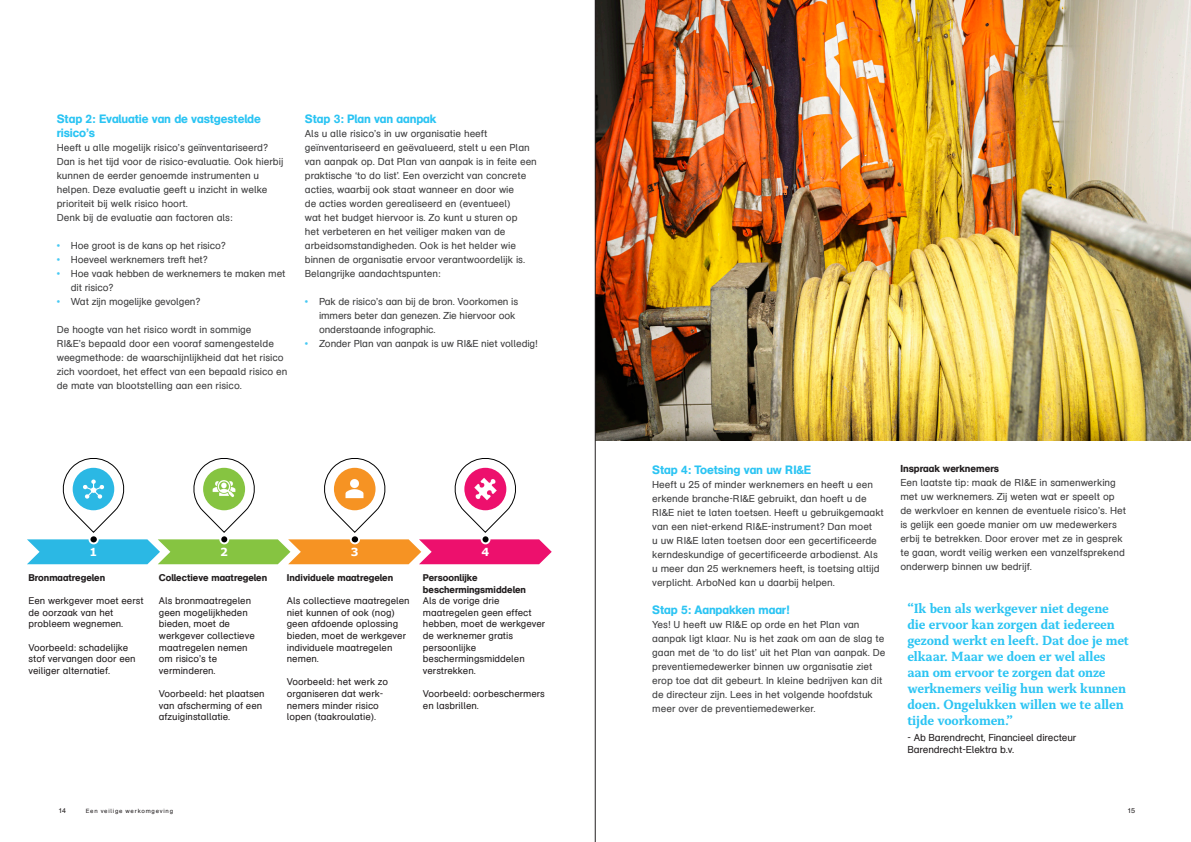
<style>
.page{position:relative;width:1191px;height:842px;background:#fff}
.page>*{position:absolute;margin:0;border:0;box-sizing:border-box;transform-origin:0 0}
.Citaat_Capitolina_14{font:700 14px/16px "Capitolina";letter-spacing:-.01em;color:#2bc4f3}
.Alineakop_blauw_12_1{font:12px/14px "AG Schoolbook Medium A";letter-spacing:-.01em;color:#2bc4f3}
.t1{font:700 11.1px "Verdana";color:#fff}
.Platte_tekst_10_14{font:10px/14px "AG Schoolbook Regular A";color:#3e3e3f}
.Citaat_Capitolina_14-2{font:10px/12px "AG Schoolbook Regular A";letter-spacing:-.01em;color:#231f20}
.alineakop_bold_zwart{font:10px "AG Schoolbook Medium A";color:#231f20}
.t2{font:9.7px/11.6px "AG Schoolbook Regular A";color:#231f20}
.t3{font:9.7px "AG Schoolbook Medium A";color:#231f20}
.t4{font:7px "AG Schoolbook Regular A";color:#231f20}
.t5{font:6px "AG Schoolbook Regular A";letter-spacing:.125em;color:#231f20}
.s1{color:#47c9f4}
.s2{font-family:"AG Schoolbook Medium A"}
</style>
<div class="page">
<img style="left:596px;top:0;width:595px;height:440px">
<hr style="left:595px;top:0;width:1px;height:842px;background:#231f20">
<div style="left:89px;top:535px;width:9px;height:8px;background:#000001;border-radius:50%"></div>
<div style="left:89px;top:534px;width:10px;height:10px;border:2px solid #fff;border-radius:50%"></div>
<svg style="left:62px;top:458px;width:63px;height:75px"></svg>
<div style="left:73px;top:468px;width:41px;height:42px;background:#2bb8e4;border-radius:50%"></div>
<div style="left:220px;top:535px;width:8px;height:8px;background:#000001;border-radius:50%"></div>
<div style="left:219px;top:534px;width:10px;height:10px;border:2px solid #fff;border-radius:50%"></div>
<svg style="left:193px;top:458px;width:62px;height:75px"></svg>
<div style="left:203px;top:468px;width:42px;height:42px;background:#86c441;border-radius:50%"></div>
<div style="left:351px;top:535px;width:8px;height:8px;background:#000001;border-radius:50%"></div>
<div style="left:350px;top:534px;width:10px;height:10px;border:2px solid #fff;border-radius:50%"></div>
<svg style="left:324px;top:458px;width:62px;height:75px"></svg>
<div style="left:334px;top:468px;width:41px;height:42px;background:#f69323;border-radius:50%"></div>
<svg style="left:27px;top:539px;width:525px;height:25px;background:#ad937b"></svg>
<div style="left:481px;top:535px;width:8px;height:8px;background:#000001;border-radius:50%"></div>
<div style="left:480px;top:534px;width:10px;height:10px;border:2px solid #fff;border-radius:50%"></div>
<svg style="left:454px;top:458px;width:62px;height:75px"></svg>
<div style="left:464px;top:468px;width:42px;height:42px;background:#ed106d;border-radius:50%"></div>
<img style="left:474px;top:478px;width:23px;height:23px">
<img style="left:212px;top:480px;width:24px;height:18px">
<img style="left:345px;top:479px;width:19px;height:20px">
<img style="left:83px;top:479px;width:21px;height:20px">
<p class="Alineakop_blauw_12_1" style="left:57px;top:112px;width:206px">Stap 2: Evaluatie van de vastgestelde risico’s</p>
<p class="Platte_tekst_10_14" style="left:57px;top:141px;width:228px">Heeft u alle mogelijk risico’s geïnventariseerd?<br>Dan is het tijd voor de risico-evaluatie. Ook hierbij kunnen de eerder genoemde instrumenten u helpen. Deze evaluatie geeft u inzicht in welke prioriteit bij welk risico hoort.</p>
<p class="Platte_tekst_10_14" style="left:57px;top:211px;width:177px">Denk bij de evaluatie aan factoren als:</p>
<p class="Platte_tekst_10_14" style="left:57px;top:239px;width:170px"><span class="s1">•</span> Hoe groot is de kans op het risico?</p>
<p class="Platte_tekst_10_14" style="left:57px;top:253px;width:152px"><span class="s1">•</span> Hoeveel werknemers treft het?</p>
<p class="Platte_tekst_10_14" style="left:71px;top:267px;width:216px;text-indent:-14px"><span class="s1">•</span> Hoe vaak hebben de werknemers te maken met dit risico?</p>
<p class="Platte_tekst_10_14" style="left:57px;top:295px;width:145px"><span class="s1">•</span> Wat zijn mogelijke gevolgen?</p>
<p class="Platte_tekst_10_14" style="left:57px;top:323px;width:232px">De hoogte van het risico wordt in sommige<br>RI&amp;E’s bepaald door een vooraf samengestelde weegmethode: de waarschijnlijkheid dat het risico zich voordoet, het effect van een bepaald risico en de mate van blootstelling aan een risico.</p>
<p class="Alineakop_blauw_12_1" style="left:305px;top:112px;width:133px">Stap 3: Plan van aanpak</p>
<p class="Platte_tekst_10_14" style="left:305px;top:127px;width:234px">Als u alle risico’s in uw organisatie heeft geïnventariseerd en geëvalueerd, stelt u een Plan van aanpak op. Dat Plan van aanpak is in feite een praktische ‘to do list’. Een overzicht van concrete acties, waarbij ook staat wanneer en door wie<br>de acties worden gerealiseerd en (eventueel)<br>wat het budget hiervoor is. Zo kunt u sturen op<br>het verbeteren en het veiliger maken van de arbeidsomstandigheden. Ook is het helder wie binnen de organisatie ervoor verantwoordelijk is.<br>Belangrijke aandachtspunten:</p>
<p class="Platte_tekst_10_14" style="left:319px;top:295px;width:201px;text-indent:-14px"><span class="s1">•</span> Pak de risico’s aan bij de bron. Voorkomen is immers beter dan genezen. Zie hiervoor ook onderstaande infographic.</p>
<p class="Platte_tekst_10_14" style="left:305px;top:337px;width:234px"><span class="s1">•</span> Zonder Plan van aanpak is uw RI&amp;E niet volledig!</p>
<p class="t1" style="left:89px;top:544px;width:9px">1</p>
<p class="t1" style="left:220px;top:544px;width:9px">2</p>
<p class="t1" style="left:351px;top:544px;width:9px">3</p>
<p class="t1" style="left:481px;top:544px;width:9px">4</p>
<p class="t3" style="left:29px;top:572px;width:78px">Bronmaatregelen</p>
<p class="t2" style="left:29px;top:595px;width:117px">Een werkgever moet eerst de oorzaak van het probleem wegnemen.</p>
<p class="t2" style="left:29px;top:642px;width:109px">Voorbeeld: schadelijke stof vervangen door een veiliger alternatief.</p>
<p class="t3" style="left:159px;top:572px;width:110px">Collectieve maatregelen</p>
<p class="t2" style="left:159px;top:595px;width:97px">Als bronmaatregelen geen mogelijkheden bieden, moet de werkgever collectieve maatregelen nemen om risico’s te verminderen.</p>
<p class="t2" style="left:159px;top:688px;width:107px">Voorbeeld: het plaatsen van afscherming of een afzuiginstallatie.</p>
<p class="t3" style="left:287px;top:572px;width:108px">Individuele maatregelen</p>
<p class="t2" style="left:287px;top:595px;width:124px">Als collectieve maatregelen niet kunnen of ook (nog) geen afdoende oplossing bieden, moet de werkgever individuele maatregelen nemen.</p>
<p class="t2" style="left:287px;top:676px;width:103px">Voorbeeld: het werk zo organiseren dat werk&shy;nemers minder risico lopen (taakroulatie).</p>
<p class="t2" style="left:423px;top:572px;width:124px"><span class="s2">Persoonlijke beschermingsmiddelen<br></span>Als de vorige drie maatregelen geen effect hebben, moet de werkgever de werknemer gratis persoonlijke beschermingsmiddelen verstrekken.</p>
<p class="t2" style="left:423px;top:688px;width:123px">Voorbeeld: oorbeschermers en lasbrillen.</p>
<p class="Alineakop_blauw_12_1" style="left:652px;top:462px;width:160px">Stap 4: Toetsing van uw RI&amp;E</p>
<p class="Platte_tekst_10_14" style="left:652px;top:477px;width:233px">Heeft u 25 of minder werknemers en heeft u een erkende branche-RI&amp;E gebruikt, dan hoeft u de RI&amp;E niet te laten toetsen. Heeft u gebruikgemaakt van een niet-erkend RI&amp;E-instrument? Dan moet<br>u uw RI&amp;E laten toetsen door een gecertificeerde kerndeskundige of gecertificeerde arbodienst. Als u meer dan 25 werknemers heeft, is toetsing altijd verplicht. ArboNed kan u daarbij helpen.</p>
<p class="Alineakop_blauw_12_1" style="left:652px;top:602px;width:139px">Stap 5: Aanpakken maar!</p>
<p class="Platte_tekst_10_14" style="left:652px;top:617px;width:235px">Yes! U heeft uw RI&amp;E op orde en het Plan van aanpak ligt klaar. Nu is het zaak om aan de slag te gaan met de ‘to do list’ uit het Plan van aanpak. De preventiemedewerker binnen uw organisatie ziet erop toe dat dit gebeurt. In kleine bedrijven kan dit de directeur zijn. Lees in het volgende hoofdstuk meer over de preventiemedewerker.</p>
<p class="alineakop_bold_zwart" style="left:900px;top:463px;width:100px">Inspraak werknemers</p>
<p class="Platte_tekst_10_14" style="left:900px;top:476px;width:227px">Een laatste tip: maak de RI&amp;E in samenwerking met uw werknemers. Zij weten wat er speelt op de werkvloer en kennen de eventuele risico’s. Het is gelijk een goede manier om uw medewerkers erbij te betrekken. Door erover met ze in gesprek te gaan, wordt veilig werken een vanzelfsprekend onderwerp binnen uw bedrijf.</p>
<p class="Citaat_Capitolina_14" style="left:907px;top:600px;width:223px">“Ik ben als werkgever niet degene die ervoor kan zorgen dat iedereen gezond werkt en leeft. Dat doe je met elkaar. Maar we doen er wel alles aan om ervoor te zorgen dat onze werknemers veilig hun werk kunnen doen. Ongelukken willen we te allen tijde voorkomen.”</p>
<p class="Citaat_Capitolina_14-2" style="left:907px;top:732px;width:171px">- Ab Barendrecht, Financieel directeur<br>Barendrecht-Elektra b.v.</p>
<p class="t4" style="left:58px;top:807px;width:9px">14</p>
<p class="t5" style="left:86px;top:808px;width:89px">Een veilige werkomgeving</p>
<p class="t4" style="left:1127px;top:807px;width:9px">15</p>
</div>
